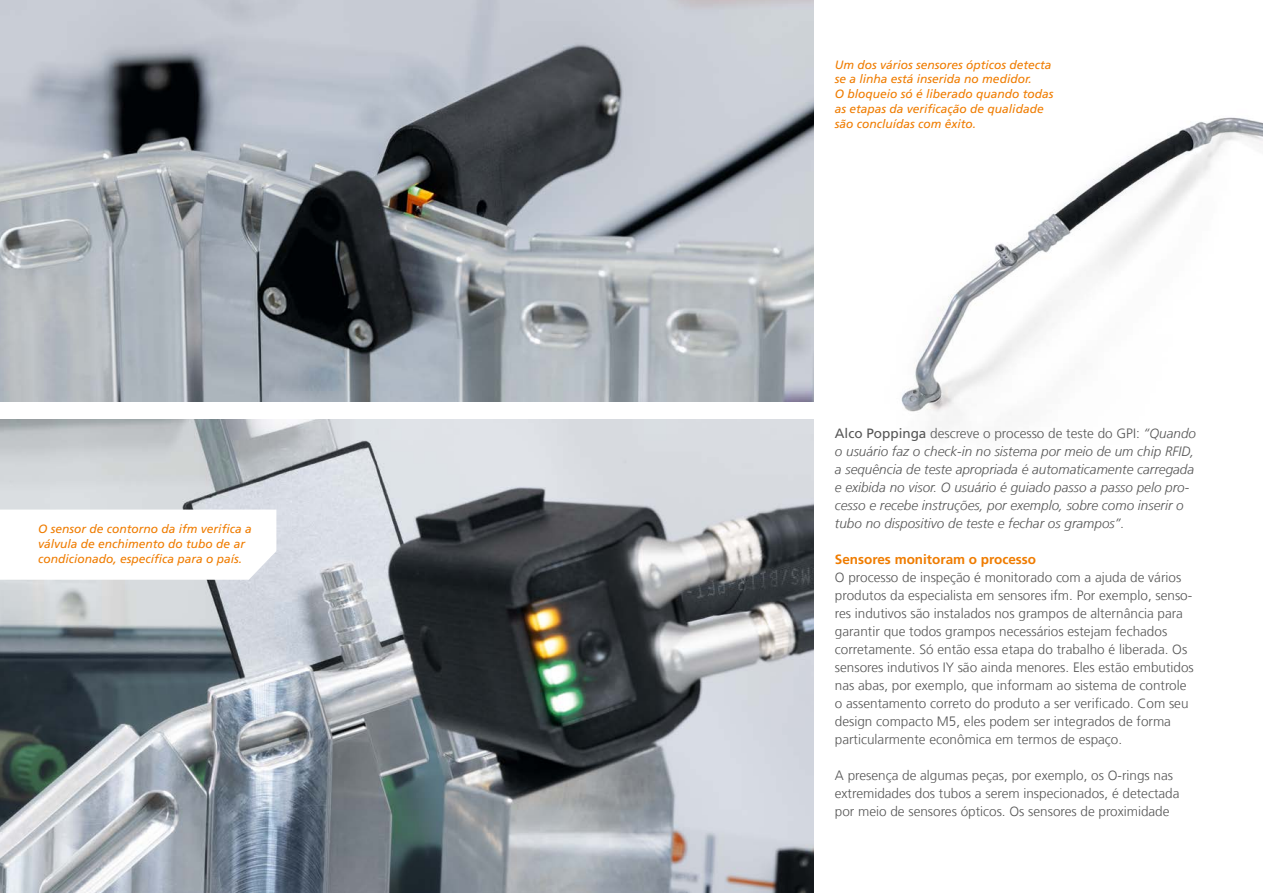
<style>
.page{position:relative;width:1263px;height:893px;background:#fff}
.page>*{position:absolute;margin:0;border:0;box-sizing:border-box;transform-origin:0 0}
.Fließtext_9pt_verschachtelt{font:300 13.5px/18px "Frutiger LT Com";color:#565656}
.Fließtext_9pt_verschachtelt-2{font:italic 300 13.5px/18px "Frutiger LT Com";color:#565656}
.Fließtext_9pt_headline_orange{font:700 13.5px "Frutiger LT Com";color:#ef7c00}
.Bildunterschrift_libü{font:italic 12px/14.9px "Frutiger LT Com";color:#ef7c00}
.s1{font-weight:400;font-style:normal}
.s2{font-style:normal}
</style>
<div class="page">
<img style="left:901px;top:117px;width:362px;height:307px">
<img style="left:0;top:0;width:814px;height:402px">
<img style="left:0;top:420px;width:814px;height:473px">
<svg style="left:0;top:510px;width:276px;height:70px"></svg>
<p class="Bildunterschrift_libü" style="left:38px;top:522px;width:215px">O sensor de contorno da ifm verifica a válvula de enchimento do tubo de ar condicionado, específica para o país.</p>
<p class="Bildunterschrift_libü" style="left:835px;top:57px;width:220px">Um dos vários sensores ópticos detecta se a linha está inserida no medidor.<br>O bloqueio só é liberado quando todas as etapas da verificação de qualidade são concluídas com êxito.</p>
<p class="Fließtext_9pt_verschachtelt-2" style="left:835px;top:424px;width:363px"><span class="s1">Alco Poppinga</span> <span class="s2">descreve o processo de teste do GPI:</span> “Quando o usuário faz o check-in no sistema por meio de um chip RFID, a sequência de teste apropriada é automaticamente carregada e exibida no visor. O usuário é guiado passo a passo pelo pro&shy;cesso e recebe instruções, por exemplo, sobre como inserir o tubo no dispositivo de teste e fechar os grampos”.</p>
<p class="Fließtext_9pt_headline_orange" style="left:835px;top:551px;width:203px">Sensores monitoram o processo</p>
<p class="Fließtext_9pt_verschachtelt" style="left:835px;top:568px;width:360px">O processo de inspeção é monitorado com a ajuda de vários produtos da especialista em sensores ifm. Por exemplo, senso&shy;res indutivos são instalados nos grampos de alternância para garantir que todos grampos necessários estejam fechados corretamente. Só então essa etapa do trabalho é liberada. Os sensores indutivos IY são ainda menores. Eles estão embutidos nas abas, por exemplo, que informam ao sistema de controle o assentamento correto do produto a ser verificado. Com seu design compacto M5, eles podem ser integrados de forma particularmente econômica em termos de espaço.</p>
<p class="Fließtext_9pt_verschachtelt" style="left:835px;top:766px;width:346px">A presença de algumas peças, por exemplo, os O-rings nas extremidades dos tubos a serem inspecionados, é detectada por meio de sensores ópticos. Os sensores de proximidade</p>
</div>
